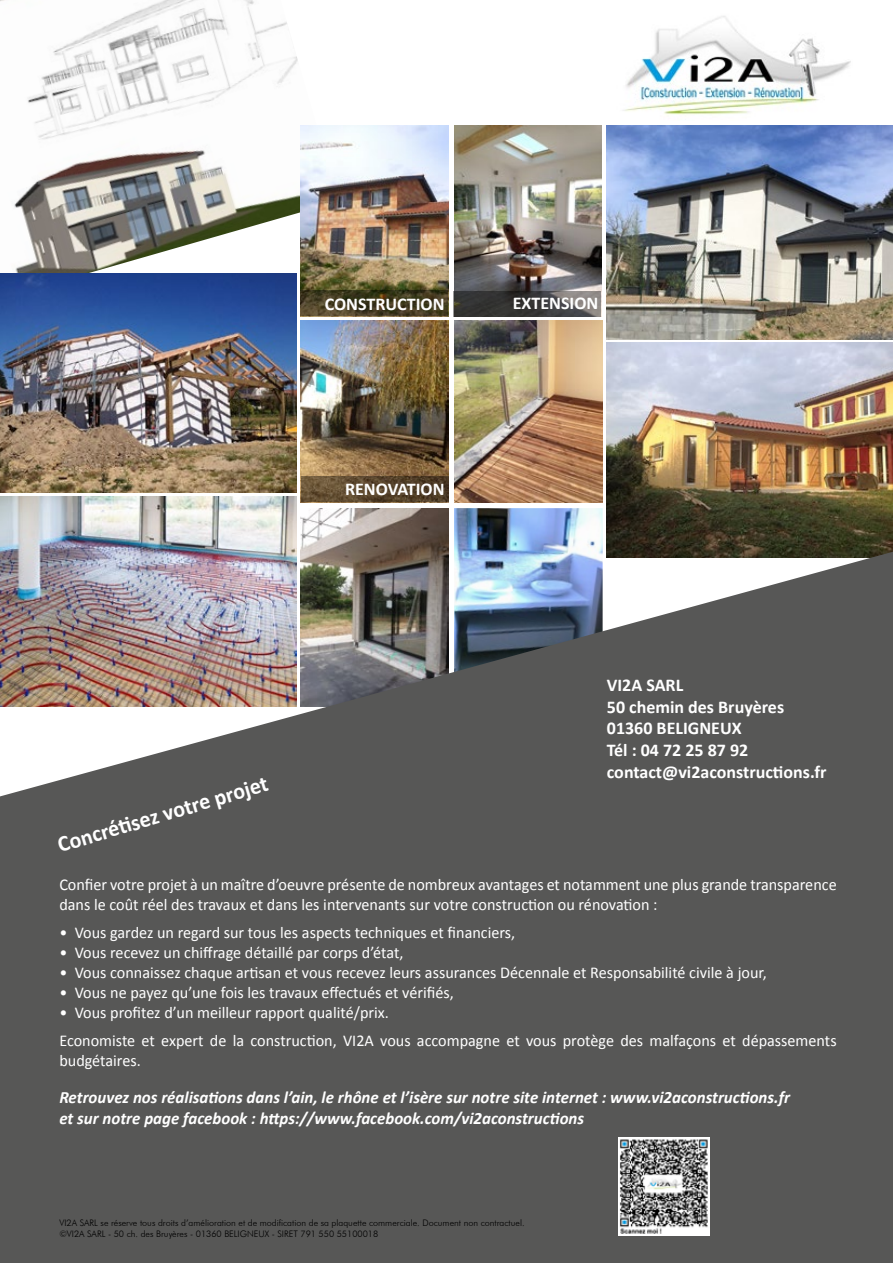
<style>
.page{position:relative;width:893px;height:1263px;background:#fff}
.page>*{position:absolute;margin:0;border:0;box-sizing:border-box;transform-origin:0 0}
.t1{font:700 22.5px "Calibri";color:#fff}
.t2{font:700 18px/21.6px "Calibri";color:#fff}
.t3{font:italic 700 17.25px/20.7px "Calibri";color:#fff}
.t4{font:16.5px/19.8px "Calibri";color:#fff}
.t5{font:300 9px/10.8px "Futura BT";color:#000}
</style>
<div class="page">
<img style="left:0;top:497px;width:296px;height:55px">
<img style="left:607px;top:342px;width:286px;height:210px">
<img style="left:300px;top:508px;width:149px;height:44px">
<div style="left:0;top:1170px;width:893px;height:93px;background:#575756"></div>
<img style="left:454px;top:508px;width:149px;height:44px">
<svg style="left:0;top:552px;width:893px;height:618px;background:#676666"></svg>
<img style="left:0;top:0;width:338px;height:298px">
<img style="left:0;top:273px;width:296px;height:219px">
<img style="left:607px;top:126px;width:286px;height:213px">
<img style="left:300px;top:126px;width:149px;height:165px">
<img style="left:300px;top:320px;width:149px;height:182px">
<img style="left:454px;top:320px;width:149px;height:182px">
<img style="left:454px;top:126px;width:148px;height:190px">
<img style="left:619px;top:1137px;width:91px;height:98px">
<svg style="left:301px;top:477px;width:148px;height:25px;background:#5b472e"></svg>
<svg style="left:300px;top:291px;width:301px;height:25px;background:#494537"></svg>
<img style="left:623px;top:16px;width:228px;height:99px">
<p class="t2" style="left:325px;top:292px;width:121px">CONSTRUCTION</p>
<p class="t2" style="left:345px;top:477px;width:101px">RENOVATION</p>
<p class="t2" style="left:513px;top:291px;width:87px">EXTENSION</p>
<h1 class="t1" style="left:54px;top:831px;width:220px;rotate:-16deg">Concréti sez votre projet</h1>
<p class="t2" style="left:607px;top:673px;width:221px">VI2A SARL<br>50 chemin des Bruyères<br>01360 BELIGNEUX<br>Tél : 04 72 25 87 92 contact@vi2aconstructions.fr</p>
<p class="t4" style="left:59px;top:874px;width:779px">Confier votre projet à un maître d’oeuvre présente de nombreux avantages et notamment une plus grande transparence dans le coût réel des travaux et dans les intervenants sur votre construction ou rénovation :</p>
<p class="t4" style="left:59px;top:922px;width:457px">• Vous gardez un regard sur tous les aspects techniques et financiers,</p>
<p class="t4" style="left:59px;top:942px;width:346px">• Vous recevez un chiffrage détaillé par corps d’état,</p>
<p class="t4" style="left:59px;top:962px;width:709px">• Vous connaissez chaque artisan et vous recevez leurs assurances Décennale et Responsabilité civile à jour,</p>
<p class="t4" style="left:59px;top:982px;width:396px">• Vous ne payez qu’une fois les travaux effectués et vérifiés,</p>
<p class="t4" style="left:59px;top:997px;width:779px;line-height:28.3px">• Vous profitez d’un meilleur rapport qualité/prix.<br>Economiste et expert de la construction, VI2A vous accompagne et vous protège des malfaçons et dépassements</p>
<p class="t4" style="left:59px;top:1049px;width:83px">budgétaires.</p>
<p class="t3" style="left:59px;top:1086px;width:732px">Retrouvez nos réalisations dans l’ain, le rhône et l’isère sur notre site internet : www.vi2aconstructions.fr et sur notre page facebook : https://www.facebook.com/vi2aconstructions</p>
<p class="t5" style="left:59px;top:1217px;width:467px">VI2A SARL se réserve tous droits d’amélioration et de modification de sa plaquette commerciale. Document non contractuel. ©VI2A SARL - 50 ch. des Bruyères - 01360 BELIGNEUX - SIRET 791 550 55100018</p>
</div>
